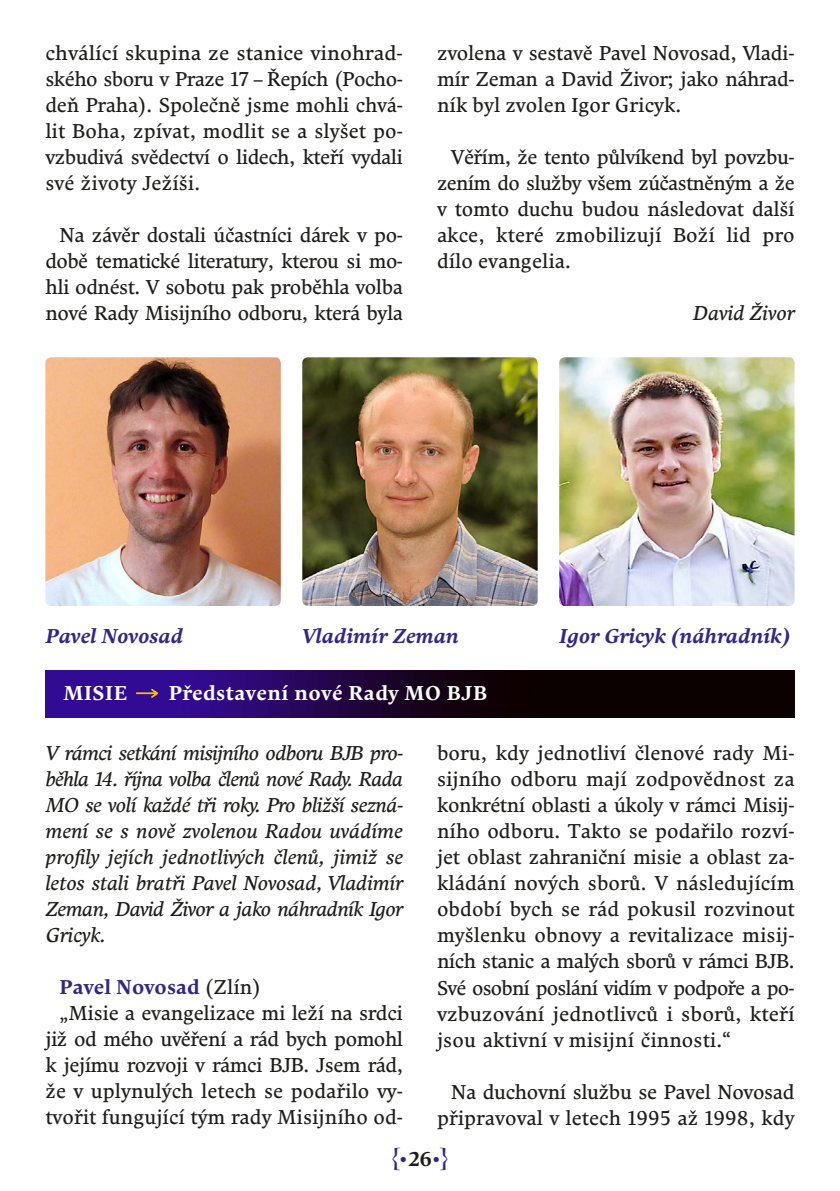
<style>
.page{position:relative;width:840px;height:1191px;background:#fff}
.page>*{position:absolute;margin:0;border:0;box-sizing:border-box;transform-origin:0 0}
.t1{font:20px/26px "Comenia Serif Pro";letter-spacing:-.01em;color:#1d1d1b;text-align:justify}
.t2{font:italic 20px/26px "Comenia Serif Pro";letter-spacing:-.025em;color:#1d1d1b;text-align:justify}
.t3{font:italic 700 20px "Comenia Serif Pro";letter-spacing:.005em;color:#342782}
.t4{font:700 20px "Comenia Serif Pro";letter-spacing:.025em;color:#fff}
.t5{font:700 20px "Comenia Serif Pro";letter-spacing:.005em;color:#342782}
.t6{font:italic 20px "Comenia Serif Pro";letter-spacing:.005em;color:#1d1d1b}
.t7{font:700 20px "Preissig Antikva";color:#342782}
.s1{font-family:"Austie Bost Arrow Mania";font-weight:400;font-size:36px;color:#fcbf00}
.s2{font-weight:400;color:#1d1d1b}
.s3{font-family:"Brandon Grotesque"}
.s4{font-family:"Comenia Serif Pro";color:#1d1d1b}
</style>
<div class="page">
<img style="left:302px;top:357px;width:235px;height:249px">
<img style="left:45px;top:357px;width:235px;height:249px">
<img style="left:45px;top:670px;width:749px;height:47px">
<svg style="left:135px;top:688px;width:25px;height:10px"></svg>
<img style="left:559px;top:357px;width:235px;height:249px">
<p class="t1" style="left:45px;top:40px;width:359px">chválící skupina ze stanice vinohrad&shy;ského sboru v Praze 17 – Řepích (Pocho&shy;deň Praha). Společně jsme mohli chvá&shy;lit Boha, zpívat, modlit se a slyšet po&shy;vzbudivá svědectví o lidech, kteří vydali své životy Ježíši.</p>
<p class="t1" style="left:45px;top:222px;width:359px;text-indent:14px">Na závěr dostali účastníci dárek v po&shy;době tematické literatury, kterou si mo&shy;hli odnést. V sobotu pak proběhla volba nové Rady Misijního odboru, která byla</p>
<p class="t1" style="left:437px;top:40px;width:359px">zvolena v sestavě Pavel Novosad, Vladi&shy;mír Zeman a David Živor; jako náhrad&shy;ník byl zvolen Igor Gricyk.</p>
<p class="t1" style="left:437px;top:144px;width:359px;text-indent:14px">Věřím, že tento půlvíkend byl povzbu&shy;zením do služby všem zúčastněným a že v tomto duchu budou následovat další akce, které zmobilizují Boží lid pro dílo evangelia.</p>
<p class="t6" style="left:692px;top:299px;width:103px">David Živor</p>
<p class="t3" style="left:45px;top:621px;width:139px">Pavel Novosad</p>
<p class="t3" style="left:559px;top:621px;width:232px">Igor Gricyk (náhradník)</p>
<p class="t4" style="left:63px;top:679px;width:425px">MISIE <span class="s1">p</span> Představení nové Rady MO BJB</p>
<p class="t3" style="left:302px;top:621px;width:158px">Vladimír Zeman</p>
<p class="t2" style="left:45px;top:740px;width:359px">V rámci setkání misijního odboru BJB pro&shy;běhla 14. října volba členů nové Rady. Rada MO se volí každé tři roky. Pro bližší sezná&shy;mení se s nově zvolenou Radou uvádíme profily jejích jednotlivých členů, jimiž se letos stali bratři Pavel Novosad, Vladimír Zeman, David Živor a jako náhradník Igor Gricyk.</p>
<p class="t5" style="left:60px;top:973px;width:203px">Pavel Novosad <span class="s2">(Zlín)</span></p>
<p class="t1" style="left:60px;top:1000px;width:344px">„Misie a evangelizace mi leží na srdci</p>
<p class="t1" style="left:45px;top:1026px;width:359px">již od mého uvěření a rád bych pomohl</p>
<p class="t1" style="left:45px;top:1052px;width:359px">k jejímu rozvoji v rámci BJB. Jsem rád,</p>
<p class="t1" style="left:45px;top:1078px;width:359px">že v uplynulých letech se podařilo vy-</p>
<p class="t1" style="left:45px;top:1104px;width:359px">tvořit fungující tým rady Misijního od-</p>
<p class="t1" style="left:437px;top:740px;width:359px">boru, kdy jednotliví členové rady Mi&shy;sijního odboru mají zodpovědnost za konkrétní oblasti a úkoly v rámci Misij&shy;ního odboru. Takto se podařilo rozví&shy;jet oblast zahraniční misie a oblast za&shy;kládání nových sborů. V následujícím období bych se rád pokusil rozvinout myšlenku obnovy a revitalizace misij&shy;ních stanic a malých sborů v rámci BJB.<br>Své osobní poslání vidím v podpoře a po&shy;vzbuzování jednotlivců i sborů, kteří jsou aktivní v misijní činnosti.“</p>
<p class="t1" style="left:437px;top:1078px;width:359px;text-align:right">Na duchovní službu se Pavel Novosad připravoval v letech 1995 až 1998, kdy</p>
<p class="t7" style="left:391px;top:1143px;width:59px">{<span class="s3">•</span><span class="s4">26</span><span class="s3">•</span>}</p>
</div>
